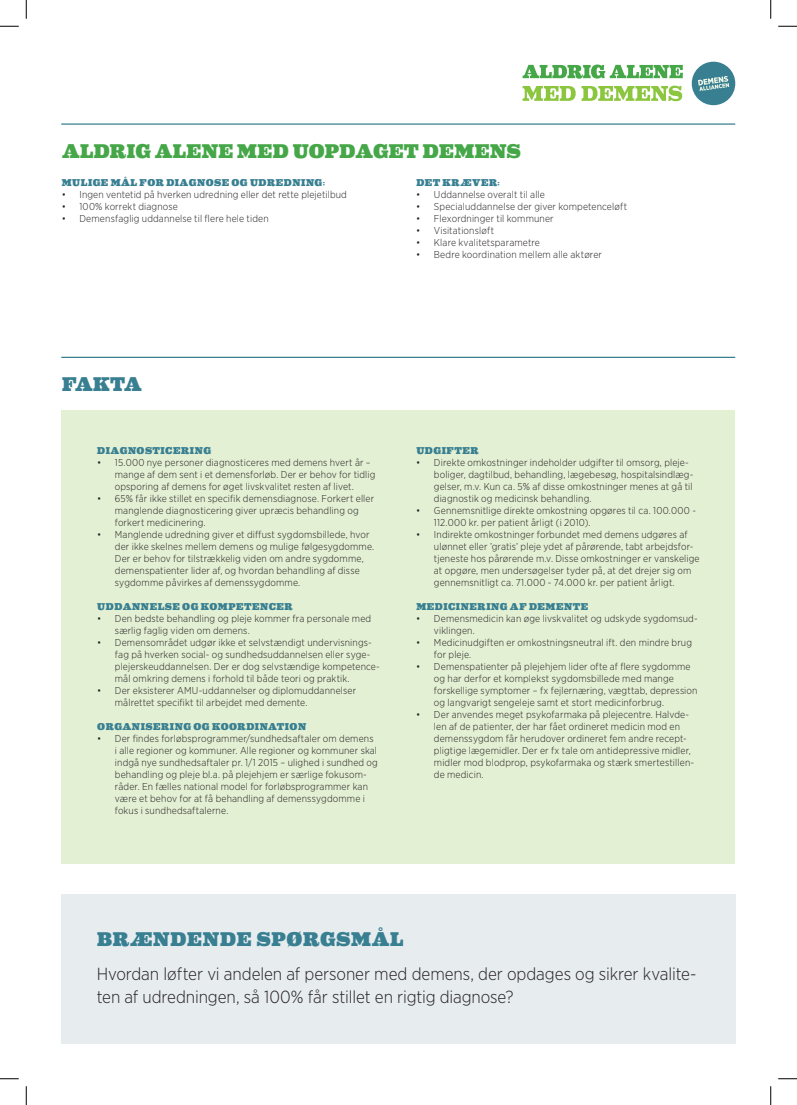
<style>
.page{position:relative;width:797px;height:1105px;background:#fff}
.page>*{position:absolute;margin:0;border:0;box-sizing:border-box;transform-origin:0 0}
.Overskrift_Tema{font:900 20px "Eames Century Modern";letter-spacing:.015em;color:#45a748}
.Overskrift_Big{font:900 20px "Eames Century Modern";letter-spacing:.04em;color:#377f91}
.Overskrift{font:900 20px "Eames Century Modern";letter-spacing:-.02em;color:#377f91}
.Brød{font:300 17.5px/22.5px "Gotham Narrow";letter-spacing:-.005em;color:#231f20}
.t1{font:300 10px/12px "Gotham Narrow";letter-spacing:.015em;color:#231f20}
.Overskrift-2{font:900 10px "Eames Century Modern";letter-spacing:.055em;color:#377f91}
</style>
<div class="page">
<hr style="left:61px;top:357px;width:674px;height:1px;background:#377f91">
<svg style="left:522px;top:65px;width:161px;height:14px"></svg>
<svg style="left:522px;top:86px;width:53px;height:15px"></svg>
<svg style="left:581px;top:86px;width:101px;height:15px"></svg>
<div style="left:691px;top:62px;width:44px;height:43px;background:#377f91;border-radius:50%"></div>
<svg style="left:698px;top:76px;width:31px;height:15px"></svg>
<div style="left:62px;top:410px;width:673px;height:454px;background:#e4f0d4"></div>
<div style="left:61px;top:894px;width:674px;height:149px;background:#e7ecef"></div>
<hr style="left:61px;top:123px;width:674px;height:2px;background:#377f91">
<svg style="left:0;top:25px;width:19px;height:2px"></svg>
<svg style="left:778px;top:25px;width:19px;height:2px"></svg>
<svg style="left:0;top:1078px;width:19px;height:1px"></svg>
<svg style="left:778px;top:1078px;width:19px;height:1px"></svg>
<svg style="left:25px;top:0;width:2px;height:19px"></svg>
<svg style="left:25px;top:1086px;width:2px;height:19px"></svg>
<svg style="left:770px;top:0;width:1px;height:19px"></svg>
<svg style="left:770px;top:1086px;width:1px;height:19px"></svg>
<p class="Overskrift_Tema" style="left:62px;top:136px;width:460px">ALDRIG ALENE MED UOPDAGET DEMENS</p>
<p class="Overskrift-2" style="left:416px;top:174px;width:85px">DET KRÆVER:</p>
<p class="t1" style="left:416px;top:188px;width:130px">• Uddannelse overalt til alle</p>
<p class="t1" style="left:416px;top:200px;width:212px">• Specialuddannelse der giver kompetenceløft</p>
<p class="t1" style="left:416px;top:212px;width:139px">• Flexordninger til kommuner</p>
<p class="t1" style="left:416px;top:224px;width:79px">• Visitationsløft</p>
<p class="t1" style="left:416px;top:236px;width:125px">• Klare kvalitetsparametre</p>
<p class="t1" style="left:416px;top:248px;width:187px">• Bedre koordination mellem alle aktører</p>
<p class="Overskrift-2" style="left:62px;top:174px;width:265px">MULIGE MÅL FOR DIAGNOSE OG UDREDNING:</p>
<p class="t1" style="left:62px;top:188px;width:287px">• Ingen ventetid på hverken udredning eller det rette plejetilbud</p>
<p class="t1" style="left:62px;top:200px;width:118px">• 100% korrekt diagnose</p>
<p class="t1" style="left:62px;top:212px;width:208px">• Demensfaglig uddannelse til flere hele tiden</p>
<p class="Overskrift" style="left:62px;top:369px;width:81px">FAKTA</p>
<p class="Overskrift-2" style="left:97px;top:443px;width:115px">DIAGNOSTICERING</p>
<p class="t1" style="left:115px;top:456px;width:262px;text-indent:-18px">• 15.000 nye personer diagnosticeres med demens hvert år – mange af dem sent i et demensforløb. Der er behov for tidlig opsporing af demens for øget livskvalitet resten af livet.</p>
<p class="t1" style="left:115px;top:492px;width:261px;text-indent:-18px">• 65% får ikke stillet en specifik demensdiagnose. Forkert eller manglende diagnosticering giver upræcis behandling og forkert medicinering.</p>
<p class="t1" style="left:115px;top:528px;width:261px;text-indent:-18px">• Manglende udredning giver et diffust sygdomsbillede, hvor der ikke skelnes mellem demens og mulige følgesygdomme.<br>Der er behov for tilstrækkelig viden om andre sygdomme, demenspatienter lider af, og hvordan behandling af disse sygdomme påvirkes af demenssygdomme.</p>
<p class="Overskrift-2" style="left:97px;top:599px;width:197px">UDDANNELSE OG KOMPETENCER</p>
<p class="t1" style="left:115px;top:612px;width:258px;text-indent:-18px">• Den bedste behandling og pleje kommer fra personale med særlig faglig viden om demens.</p>
<p class="t1" style="left:115px;top:636px;width:266px;text-indent:-18px">• Demensområdet udgør ikke et selvstændigt undervisnings&shy;fag på hverken social- og sundhedsuddannelsen eller syge&shy;plejerskeuddannelsen. Der er dog selvstændige kompetence&shy;mål omkring demens i forhold til både teori og praktik.</p>
<p class="t1" style="left:115px;top:684px;width:243px;text-indent:-18px">• Der eksisterer AMU-uddannelser og diplomuddannelser målrettet specifikt til arbejdet med demente.</p>
<p class="Overskrift-2" style="left:97px;top:719px;width:210px">ORGANISERING OG KOORDINATION</p>
<p class="t1" style="left:115px;top:732px;width:264px;text-indent:-18px">• Der findes forløbsprogrammer/sundhedsaftaler om demens i alle regioner og kommuner. Alle regioner og kommuner skal indgå nye sundhedsaftaler pr. 1/1 2015 – ulighed i sundhed og behandling og pleje bl.a. på plejehjem er særlige fokusom&shy;råder. En fælles national model for forløbsprogrammer kan være et behov for at få behandling af demenssygdomme i fokus i sundhedsaftalerne.</p>
<p class="Overskrift-2" style="left:416px;top:443px;width:64px">UDGIFTER</p>
<p class="t1" style="left:434px;top:456px;width:261px;text-indent:-18px">• Direkte omkostninger indeholder udgifter til omsorg, pleje&shy;boliger, dagtilbud, behandling, lægebesøg, hospitalsindlæg&shy;gelser, m.v. Kun ca. 5% af disse omkostninger menes at gå til diagnostik og medicinsk behandling.</p>
<p class="t1" style="left:434px;top:504px;width:263px;text-indent:-18px">• Gennemsnitlige direkte omkostning opgøres til ca. 100.000 -<br>112.000 kr. per patient årligt (i 2010).</p>
<p class="t1" style="left:434px;top:528px;width:267px;text-indent:-18px">• Indirekte omkostninger forbundet med demens udgøres af ulønnet eller ’gratis’ pleje ydet af pårørende, tabt arbejdsfor&shy;tjeneste hos pårørende m.v. Disse omkostninger er vanskelige at opgøre, men undersøgelser tyder på, at det drejer sig om gennemsnitligt ca. 71.000 - 74.000 kr. per patient årligt.</p>
<p class="Overskrift-2" style="left:416px;top:599px;width:173px">MEDICINERING AF DEMENTE</p>
<p class="t1" style="left:434px;top:612px;width:265px;text-indent:-18px">• Demensmedicin kan øge livskvalitet og udskyde sygdomsud&shy;viklingen.</p>
<p class="t1" style="left:434px;top:636px;width:259px;text-indent:-18px">• Medicinudgiften er omkostningsneutral ift. den mindre brug for pleje.</p>
<p class="t1" style="left:434px;top:660px;width:265px;text-indent:-18px">• Demenspatienter på plejehjem lider ofte af flere sygdomme og har derfor et komplekst sygdomsbillede med mange forskellige symptomer – fx fejlernæring, vægttab, depression og langvarigt sengeleje samt et stort medicinforbrug.</p>
<p class="t1" style="left:434px;top:708px;width:262px;text-indent:-18px">• Der anvendes meget psykofarmaka på plejecentre. Halvde&shy;len af de patienter, der har fået ordineret medicin mod en demenssygdom får herudover ordineret fem andre recept&shy;pligtige lægemidler. Der er fx tale om antidepressive midler, midler mod blodprop, psykofarmaka og stærk smertestillen&shy;de medicin.</p>
<p class="Overskrift_Big" style="left:97px;top:923px;width:308px">BRÆNDENDE SPØRGSMÅL</p>
<p class="Brød" style="left:97px;top:962px;width:601px">Hvordan løfter vi andelen af personer med demens, der opdages og sikrer kvalite&shy;ten af udredningen, så 100% får stillet en rigtig diagnose?</p>
</div>
